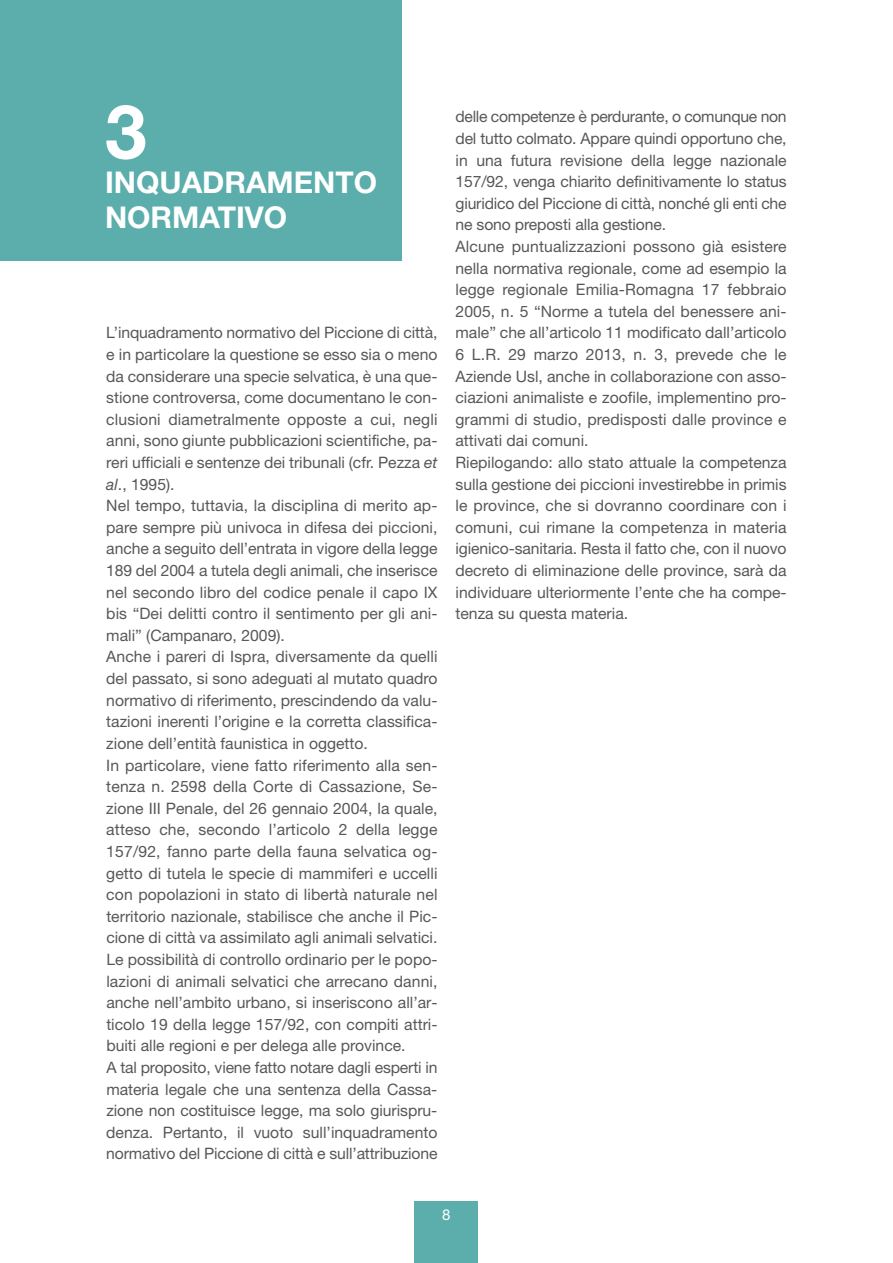
<style>
.page{position:relative;width:893px;height:1263px;background:#fff}
.page>*{position:absolute;margin:0;border:0;box-sizing:border-box;transform-origin:0 0}
.t1{font:700 75px "Helvetica Neue LT Std";color:#fff}
.t2{font:700 30px/34.5px "Helvetica Neue LT Std";color:#fff}
.t3{font:15.75px/21.6px "Helvetica Neue LT Std";color:#57585a}
.t4{font:15px "Helvetica Neue LT Std";color:#fff}
.s1{font-style:italic}
</style>
<div class="page">
<div style="left:415px;top:1201px;width:63px;height:62px;background:#5baeac"></div>
<div style="left:0;top:0;width:401px;height:260px;background:#5baeac"></div>
<h1 class="t1" style="left:105px;top:105px;width:43px">3</h1>
<h2 class="t2" style="left:105px;top:168px;width:274px">INQUADRAMENTO<br>NORMATIVO</h2>
<p class="t3" style="left:106px;top:324px;width:333px">L’inquadramento normativo del Piccione di città, e in particolare la questione se esso sia o meno da considerare una specie selvatica, è una que&shy;stione controversa, come documentano le con&shy;clusioni diametralmente opposte a cui, negli anni, sono giunte pubblicazioni scientifiche, pa&shy;reri ufficiali e sentenze dei tribunali (cfr. Pezza <span class="s1">et al</span>., 1995).<br>Nel tempo, tuttavia, la disciplina di merito ap&shy;pare sempre più univoca in difesa dei piccioni, anche a seguito dell’entrata in vigore della legge 189 del 2004 a tutela degli animali, che inserisce nel secondo libro del codice penale il capo IX bis “Dei delitti contro il sentimento per gli ani&shy;mali” (Campanaro, 2009).<br>Anche i pareri di Ispra, diversamente da quelli del passato, si sono adeguati al mutato quadro normativo di riferimento, prescindendo da valu&shy;tazioni inerenti l’origine e la corretta classifica&shy;zione dell’entità faunistica in oggetto.<br>In particolare, viene fatto riferimento alla sen&shy;tenza n. 2598 della Corte di Cassazione, Se&shy;zione III Penale, del 26 gennaio 2004, la quale, atteso che, secondo l’articolo 2 della legge 157/92, fanno parte della fauna selvatica og&shy;getto di tutela le specie di mammiferi e uccelli con popolazioni in stato di libertà naturale nel territorio nazionale, stabilisce che anche il Pic&shy;cione di città va assimilato agli animali selvatici.<br>Le possibilità di controllo ordinario per le popo&shy;lazioni di animali selvatici che arrecano danni, anche nell’ambito urbano, si inseriscono all’ar&shy;ticolo 19 della legge 157/92, con compiti attri&shy;buiti alle regioni e per delega alle province.<br>A tal proposito, viene fatto notare dagli esperti in materia legale che una sentenza della Cassa&shy;zione non costituisce legge, ma solo giurispru&shy;denza. Pertanto, il vuoto sull’inquadramento normativo del Piccione di città e sull’attribuzione</p>
<p class="t3" style="left:455px;top:108px;width:333px">delle competenze è perdurante, o comunque non del tutto colmato. Appare quindi opportuno che, in una futura revisione della legge nazionale 157/92, venga chiarito definitivamente lo status giuridico del Piccione di città, nonché gli enti che ne sono preposti alla gestione.<br>Alcune puntualizzazioni possono già esistere nella normativa regionale, come ad esempio la legge regionale Emilia-Romagna 17 febbraio 2005, n. 5 “Norme a tutela del benessere ani&shy;male” che all’articolo 11 modificato dall’articolo 6 L.R. 29 marzo 2013, n. 3, prevede che le Aziende Usl, anche in collaborazione con asso&shy;ciazioni animaliste e zoofile, implementino pro&shy;grammi di studio, predisposti dalle province e attivati dai comuni.<br>Riepilogando: allo stato attuale la competenza sulla gestione dei piccioni investirebbe in primis le province, che si dovranno coordinare con i comuni, cui rimane la competenza in materia igienico-sanitaria. Resta il fatto che, con il nuovo decreto di eliminazione delle province, sarà da individuare ulteriormente l’ente che ha compe&shy;tenza su questa materia.</p>
<p class="t4" style="left:442px;top:1209px;width:10px">8</p>
</div>
